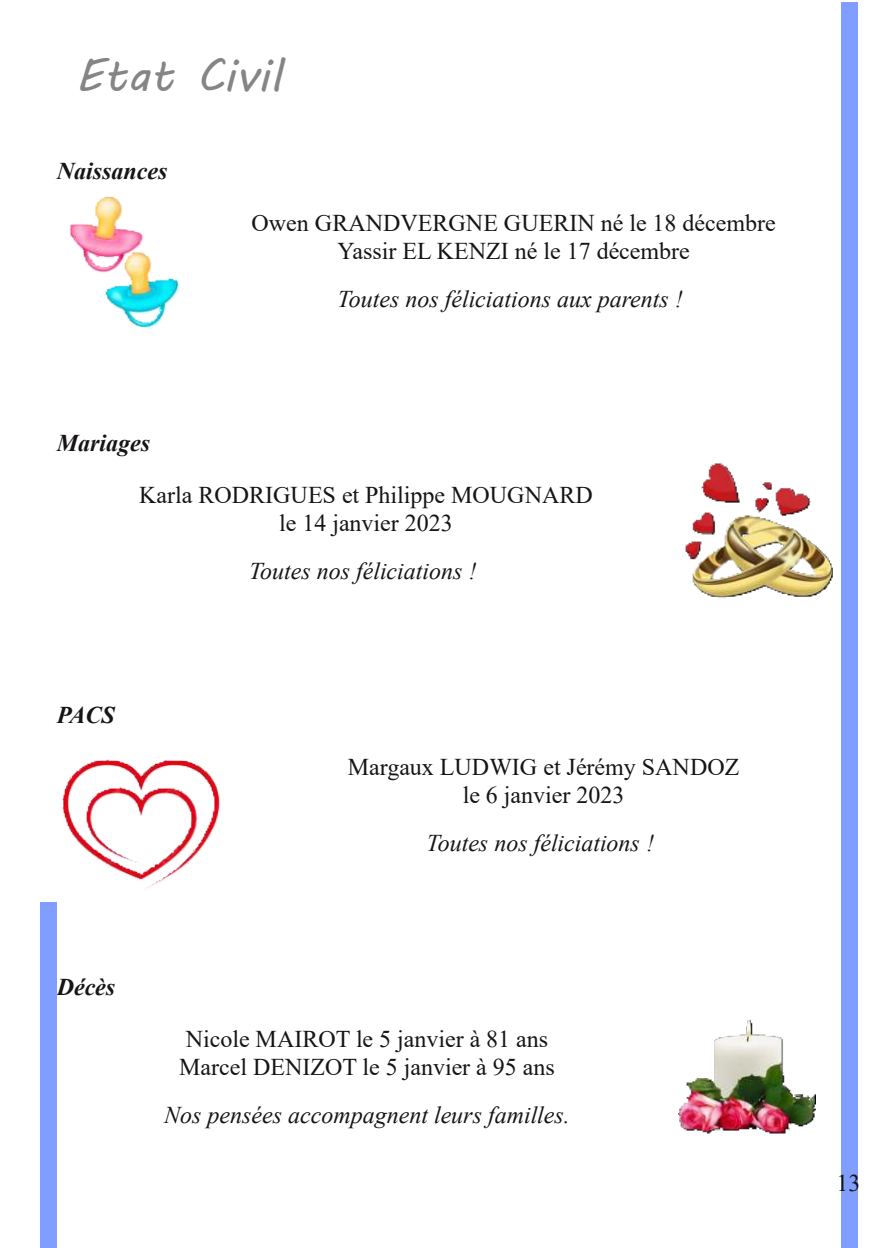
<style>
.page{position:relative;width:896px;height:1248px;background:#fff}
.page>*{position:absolute;margin:0;border:0;box-sizing:border-box;transform-origin:0 0}
.t1{font:46px "MV Boli";color:#858585}
.t2{font:24px/28px "Times New Roman";color:#171513;text-align:center}
.t3{font:italic 24px "Times New Roman";color:#171513}
.t4{font:italic 700 24px "Times New Roman";color:#171513}
</style>
<div class="page">
<img style="left:62px;top:759px;width:159px;height:130px">
<img style="left:679px;top:1019px;width:137px;height:115px">
<img style="left:70px;top:196px;width:109px;height:133px">
<img style="left:685px;top:463px;width:148px;height:135px">
<div style="left:41px;top:902px;width:16px;height:345px;background:#7f9eff"></div>
<div style="left:841px;top:2px;width:16px;height:1245px;background:#7f9eff"></div>
<h1 class="t1" style="left:76px;top:44px;width:207px">Etat Civil</h1>
<p class="t4" style="left:57px;top:154px;width:112px">Naissances</p>
<p class="t2" style="left:251px;top:208px;width:526px">Owen GRANDVERGNE GUERIN né le 18 décembre<br>Yassir EL KENZI né le 17 décembre</p>
<p class="t3" style="left:338px;top:282px;width:347px">Toutes nos féliciations aux parents !</p>
<p class="t4" style="left:57px;top:426px;width:95px">Mariages</p>
<p class="t2" style="left:139px;top:480px;width:455px">Karla RODRIGUES et Philippe MOUGNARD le 14 janvier 2023</p>
<p class="t3" style="left:249px;top:554px;width:229px">Toutes nos féliciations !</p>
<p class="t4" style="left:57px;top:698px;width:60px">PACS</p>
<p class="t2" style="left:348px;top:752px;width:393px">Margaux LUDWIG et Jérémy SANDOZ le 6 janvier 2023</p>
<p class="t3" style="left:426px;top:826px;width:229px">Toutes nos féliciations !</p>
<p class="t4" style="left:57px;top:970px;width:60px">Décès</p>
<p class="t2" style="left:179px;top:1024px;width:377px;text-align:left">Nicole MAIROT le 5 janvier à 81 ans<br>Marcel DENIZOT le 5 janvier à 95 ans</p>
<p class="t3" style="left:164px;top:1098px;width:407px">Nos pensées accompagnent leurs familles.</p>
<p class="t2" style="left:836px;top:1167px;width:25px">13</p>
</div>
